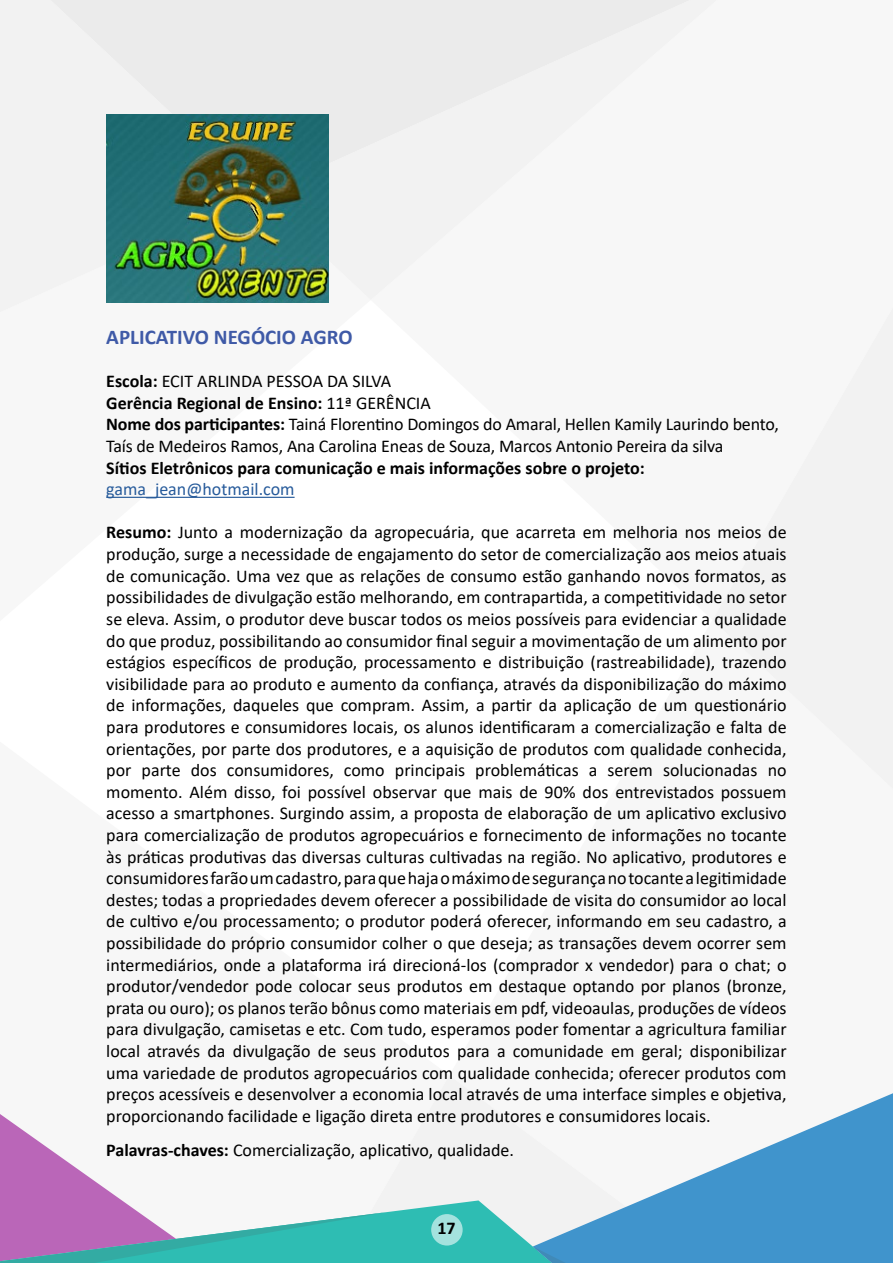
<style>
.page{position:relative;width:893px;height:1263px;background:#fff}
.page>*{position:absolute;margin:0;border:0;box-sizing:border-box;transform-origin:0 0}
.t1{font:700 21px "Calibri";color:#3f5aa7}
.t2{font:18px/21.6px "Calibri";letter-spacing:-.01em;color:#000}
.t3{font:700 18px "Calibri";color:#000}
.t4{font:18px "Calibri";color:#275b9b}
.s1{font-weight:700}
</style>
<div class="page">
<div style="left:433px;top:1076px;width:55px;height:29px;background:#f2f2f2"></div>
<div style="left:328px;top:195px;width:163px;height:105px;background:#f2f2f2"></div>
<div style="left:713px;top:308px;width:180px;height:480px;background:#f6f6f6"></div>
<div style="left:0;top:195px;width:259px;height:117px;background:#f2f2f2"></div>
<div style="left:0;top:0;width:716px;height:195px;background:#f2f2f2"></div>
<svg style="left:637px;top:1093px;width:256px;height:170px;fill:#4094cc"></svg>
<svg style="left:0;top:1105px;width:637px;height:158px"></svg>
<div style="left:431px;top:1214px;width:32px;height:31px;background:#a4e2de;border-radius:50%"></div>
<hr style="left:106px;top:497px;width:189px;height:1px;background:#275b9b">
<img style="left:107px;top:115px;width:221px;height:187px">
<p class="t1" style="left:106px;top:323px;width:248px">APLICATIVO NEGÓCIO AGRO</p>
<p class="t2" style="left:106px;top:370px;width:674px"><span class="s1">Escola:</span> ECIT ARLINDA PESSOA DA SILVA<br><span class="s1">Gerência Regional de Ensino:</span> 11ª GERÊNCIA<br><span class="s1">Nome dos participantes:</span> Tainá Florentino Domingos do Amaral, Hellen Kamily Laurindo bento, Taís de Medeiros Ramos, Ana Carolina Eneas de Souza, Marcos Antonio Pereira da silva</p>
<p class="t3" style="left:106px;top:455px;width:540px">Sítios Eletrônicos para comunicação e mais informações sobre o projeto:</p>
<p class="t4" style="left:106px;top:477px;width:190px">gama_jean@hotmail.com</p>
<p class="t2" style="left:106px;top:521px;width:682px;text-align:justify"><span class="s1">Resumo:</span> Junto a modernização da agropecuária, que acarreta em melhoria nos meios de produção, surge a necessidade de engajamento do setor de comercialização aos meios atuais de comunicação. Uma vez que as relações de consumo estão ganhando novos formatos, as possibilidades de divulgação estão melhorando, em contrapartida, a competitividade no setor se eleva. Assim, o produtor deve buscar todos os meios possíveis para evidenciar a qualidade do que produz, possibilitando ao consumidor final seguir a movimentação de um alimento por estágios específicos de produção, processamento e distribuição (rastreabilidade), trazendo visibilidade para ao produto e aumento da confiança, através da disponibilização do máximo de informações, daqueles que compram. Assim, a partir da aplicação de um questionário para produtores e consumidores locais, os alunos identificaram a comercialização e falta de orientações, por parte dos produtores, e a aquisição de produtos com qualidade conhecida, por parte dos consumidores, como principais problemáticas a serem solucionadas no momento. Além disso, foi possível observar que mais de 90% dos entrevistados possuem acesso a smartphones. Surgindo assim, a proposta de elaboração de um aplicativo exclusivo para comercialização de produtos agropecuários e fornecimento de informações no tocante às práticas produtivas das diversas culturas cultivadas na região. No aplicativo, produtores e consumidores farão um cadastro, para que haja o máximo de segurança no tocante a legitimidade destes; todas a propriedades devem oferecer a possibilidade de visita do consumidor ao local de cultivo e/ou processamento; o produtor poderá oferecer, informando em seu cadastro, a possibilidade do próprio consumidor colher o que deseja; as transações devem ocorrer sem intermediários, onde a plataforma irá direcioná-los (comprador x vendedor) para o chat; o produtor/vendedor pode colocar seus produtos em destaque optando por planos (bronze, prata ou ouro); os planos terão bônus como materiais em pdf, videoaulas, produções de vídeos para divulgação, camisetas e etc. Com tudo, esperamos poder fomentar a agricultura familiar local através da divulgação de seus produtos para a comunidade em geral; disponibilizar uma variedade de produtos agropecuários com qualidade conhecida; oferecer produtos com preços acessíveis e desenvolver a economia local através de uma interface simples e objetiva, proporcionando facilidade e ligação direta entre produtores e consumidores locais.</p>
<p class="t2" style="left:106px;top:1139px;width:409px"><span class="s1">Palavras-chaves:</span> Comercialização, aplicativo, qualidade.</p>
<p class="t3" style="left:437px;top:1216px;width:20px">17</p>
</div>
